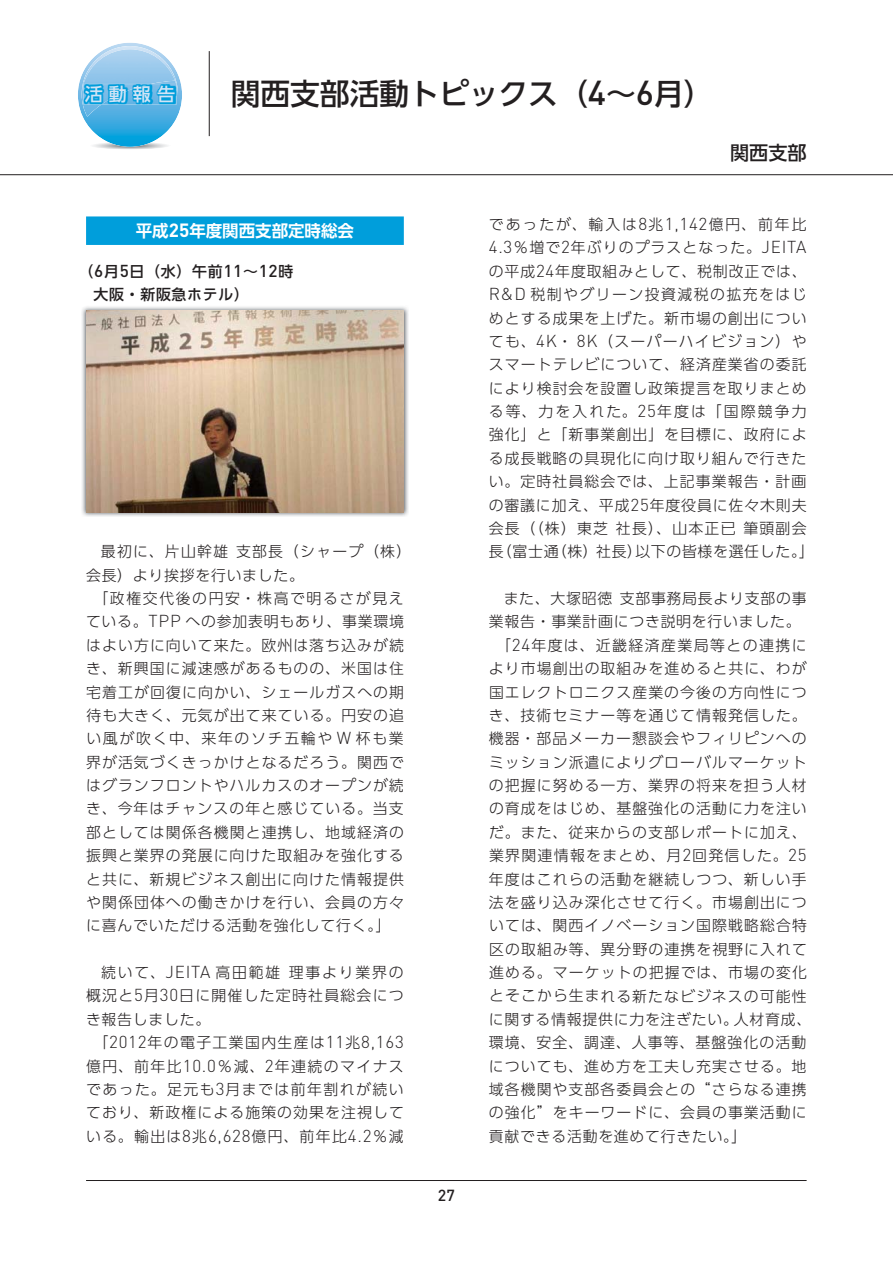
<style>
.page{position:relative;width:893px;height:1263px;background:#fff}
.page>*{position:absolute;margin:0;border:0;box-sizing:border-box;transform-origin:0 0}
.t1{font:29.7px "UD Shin Go Pro Medium 90 msp RKSJ H";color:#231f20}
.t2{font:19.2px "UD Shin Go Pro Medium 90 msp RKSJ H";color:#231f20}
.t3{font:18px "UD Shin Go Pro Medium 90 msp RKSJ H";color:#d1e4f6}
.t4{font:16.5px "UD Shin Go Pro De Bold 90 msp RKSJ H";color:#fff}
.t5{font:500 15.9px "DIN";color:#231f20}
.t6{font:14.85px/23.4px "UD Shin Go Pro Light 90 msp RKSJ H";letter-spacing:.075em;color:#231f20}
.t7{font:14.85px "UD Shin Go Pro Light 90 msp RKSJ H";letter-spacing:.05em;color:#231f20}
.t8{font:14.85px "UD Shin Go Pro Light 90 msp RKSJ H";letter-spacing:.095em;color:#231f20}
.t9{font:14.85px/23.4px "UD Shin Go Pro Medium 90 msp RKSJ H";letter-spacing:.05em;color:#231f20}
.t10{font:14.85px "UD Shin Go Pro Light 90 msp RKSJ H";letter-spacing:.055em;color:#231f20}
.t11{font:14.85px "UD Shin Go Pro Light 90 msp RKSJ H";letter-spacing:.125em;color:#231f20}
.t12{font:14.85px "UD Shin Go Pro Light 90 msp RKSJ H";letter-spacing:.1em;color:#231f20}
.t13{font:14.85px "UD Shin Go Pro Light 90 msp RKSJ H";letter-spacing:.105em;color:#231f20}
.t14{font:14.85px "UD Shin Go Pro Light 90 msp RKSJ H";letter-spacing:.115em;color:#231f20}
.s1{font-family:"DIN";font-weight:500;font-size:34.2px}
.s2{font-family:"DIN";font-weight:700;font-size:18.9px}
.s3{font-family:"DIN";font-weight:500;font-size:17.1px}
.s4{font-family:"DIN";font-weight:300;font-size:17.1px}
</style>
<div class="page">
<div style="left:86px;top:216px;width:318px;height:29px;background:#009edb"></div>
<hr style="left:0;top:174px;width:893px;height:1px;background:#231f20">
<hr style="left:209px;top:51px;width:1px;height:85px;background:#231f20">
<svg style="left:78px;top:43px;width:104px;height:106px"></svg>
<img style="left:84px;top:84px;width:66px;height:20px">
<img style="left:82px;top:307px;width:326px;height:210px">
<img style="left:86px;top:311px;width:318px;height:201px">
<hr style="left:86px;top:1180px;width:720px;height:1px;background:#231f20">
<p class="t3" style="left:85px;top:88px;width:92px">活動報告</p>
<h1 class="t1" style="left:231px;top:83px;width:484px">関西支部活動トピックス（<span class="s1">4</span>～<span class="s1">6</span>月）</h1>
<p class="t2" style="left:730px;top:145px;width:78px">関西支部</p>
<p class="t4" style="left:136px;top:224px;width:220px">平成<span class="s2">25</span>年度関西支部定時総会</p>
<p class="t9" style="left:94px;top:262px;width:201px;text-indent:-15px">（ <span class="s3">6</span>月<span class="s3">5</span>日（水）午前<span class="s3">11</span>～<span class="s3">12</span>時大阪・新阪急ホテル）</p>
<p class="t6" style="left:101px;top:542px;width:312px">最初に、片山幹雄支部長（シャープ（株）</p>
<p class="t7" style="left:86px;top:570px;width:219px">会長）より挨拶を行いました。</p>
<p class="t13" style="left:94px;top:593px;width:312px">「政権交代後の円安・株高で明るさが見え</p>
<p class="t10" style="left:86px;top:616px;width:319px">ている。<span class="s4">TPP</span> への参加表明もあり、事業環境</p>
<p class="t6" style="left:86px;top:636px;width:319px">はよい方に向いて来た。欧州は落ち込みが続</p>
<p class="t6" style="left:86px;top:659px;width:319px">き、新興国に減速感があるものの、米国は住</p>
<p class="t6" style="left:86px;top:682px;width:319px">宅着工が回復に向かい、シェールガスへの期</p>
<p class="t6" style="left:86px;top:706px;width:319px">待も大きく、元気が出て来ている。円安の追</p>
<p class="t14" style="left:86px;top:733px;width:319px">い風が吹く中、来年のソチ五輪や <span class="s4">W</span> 杯も業</p>
<p class="t6" style="left:86px;top:752px;width:319px">界が活気づくきっかけとなるだろう。関西で</p>
<p class="t6" style="left:86px;top:776px;width:319px">はグランフロントやハルカスのオープンが続</p>
<p class="t6" style="left:86px;top:799px;width:319px">き、今年はチャンスの年と感じている。当支</p>
<p class="t6" style="left:86px;top:823px;width:319px">部としては関係各機関と連携し、地域経済の</p>
<p class="t6" style="left:86px;top:846px;width:319px">振興と業界の発展に向けた取組みを強化する</p>
<p class="t6" style="left:86px;top:869px;width:319px">と共に、新規ビジネス創出に向けた情報提供</p>
<p class="t6" style="left:86px;top:893px;width:319px">や関係団体への働きかけを行い、会員の方々</p>
<p class="t7" style="left:86px;top:920px;width:306px">に喜んでいただける活動を強化して行く。」</p>
<p class="t11" style="left:101px;top:967px;width:304px">続いて、<span class="s4">JEITA</span> 高田範雄理事より業界の</p>
<p class="t6" style="left:86px;top:986px;width:319px">概況と<span class="s4">5</span>月<span class="s4">30</span>日に開催した定時社員総会につ</p>
<p class="t7" style="left:86px;top:1014px;width:126px">き報告しました。</p>
<p class="t6" style="left:93px;top:1033px;width:312px">「<span class="s4">2012</span>年の電子工業国内生産は<span class="s4">11</span>兆<span class="s4">8,163</span></p>
<p class="t8" style="left:86px;top:1060px;width:319px">億円、前年比<span class="s4">10.0</span>％減、<span class="s4">2</span>年連続のマイナス</p>
<p class="t12" style="left:86px;top:1084px;width:319px">であった。足元も<span class="s4">3</span>月までは前年割れが続い</p>
<p class="t6" style="left:86px;top:1103px;width:319px">ており、新政権による施策の効果を注視して</p>
<p class="t6" style="left:86px;top:1126px;width:319px">いる。輸出は<span class="s4">8</span>兆<span class="s4">6,628</span>億円、前年比<span class="s4">4.2</span>％減</p>
<p class="t5" style="left:438px;top:1190px;width:18px">27</p>
<p class="t6" style="left:489px;top:215px;width:327px">であったが、輸入は<span class="s4">8</span>兆<span class="s4">1,142</span>億円、前年比<br><span class="s4">4.3</span>％増で<span class="s4">2</span>年ぶりのプラスとなった。<span class="s4">JEITA</span>の平成<span class="s4">24</span>年度取組みとして、税制改正では、<br><span class="s4">R&amp;D</span> 税制やグリーン投資減税の拡充をはじめとする成果を上げた。新市場の創出についても、<span class="s4">4K</span>・ <span class="s4">8K</span>（スーパーハイビジョン）やスマートテレビについて、経済産業省の委託により検討会を設置し政策提言を取りまとめる等、力を入れた。<span class="s4">25</span>年度は「国際競争力強化」と「新事業創出」を目標に、政府による成長戦略の具現化に向け取り組んで行きたい。定時社員総会では、上記事業報告・計画の審議に加え、平成<span class="s4">25</span>年度役員に佐々木則夫会長（（株）東芝社長）、山本正已筆頭副会長（富士通（株）社長）以下の皆様を選任した。」</p>
<p class="t7" style="left:504px;top:593px;width:304px">また、大塚昭徳支部事務局長より支部の事</p>
<p class="t7" style="left:489px;top:616px;width:313px">業報告・事業計画につき説明を行いました。</p>
<p class="t8" style="left:496px;top:640px;width:312px">「<span class="s4">24</span>年度は、近畿経済産業局等との連携に</p>
<p class="t6" style="left:489px;top:659px;width:319px">より市場創出の取組みを進めると共に、わが</p>
<p class="t6" style="left:489px;top:682px;width:319px">国エレクトロニクス産業の今後の方向性につ</p>
<p class="t6" style="left:489px;top:706px;width:319px">き、技術セミナー等を通じて情報発信した。</p>
<p class="t6" style="left:489px;top:729px;width:319px">機器・部品メーカー懇談会やフィリピンへの</p>
<p class="t6" style="left:489px;top:752px;width:319px">ミッション派遣によりグローバルマーケット</p>
<p class="t6" style="left:489px;top:776px;width:319px">の把握に努める一方、業界の将来を担う人材</p>
<p class="t6" style="left:489px;top:799px;width:319px">の育成をはじめ、基盤強化の活動に力を注い</p>
<p class="t6" style="left:489px;top:823px;width:319px">だ。また、従来からの支部レポートに加え、</p>
<p class="t6" style="left:489px;top:846px;width:319px">業界関連情報をまとめ、月<span class="s4">2</span>回発信した。<span class="s4">25</span></p>
<p class="t6" style="left:489px;top:869px;width:319px">年度はこれらの活動を継続しつつ、新しい手</p>
<p class="t6" style="left:489px;top:893px;width:319px">法を盛り込み深化させて行く。市場創出につ</p>
<p class="t6" style="left:489px;top:916px;width:319px">いては、関西イノベーション国際戦略総合特</p>
<p class="t6" style="left:489px;top:939px;width:319px">区の取組み等、異分野の連携を視野に入れて</p>
<p class="t6" style="left:489px;top:963px;width:319px">進める。マーケットの把握では、市場の変化</p>
<p class="t6" style="left:489px;top:986px;width:319px">とそこから生まれる新たなビジネスの可能性</p>
<p class="t7" style="left:489px;top:1014px;width:324px">に関する情報提供に力を注ぎたい。人材育成、</p>
<p class="t6" style="left:489px;top:1033px;width:319px">環境、安全、調達、人事等、基盤強化の活動</p>
<p class="t6" style="left:489px;top:1056px;width:319px">についても、進め方を工夫し充実させる。地</p>
<p class="t6" style="left:489px;top:1080px;width:319px">域各機関や支部各委員会との“さらなる連携</p>
<p class="t6" style="left:489px;top:1103px;width:319px">の強化”をキーワードに、会員の事業活動に</p>
<p class="t7" style="left:489px;top:1131px;width:259px">貢献できる活動を進めて行きたい。」</p>
</div>
